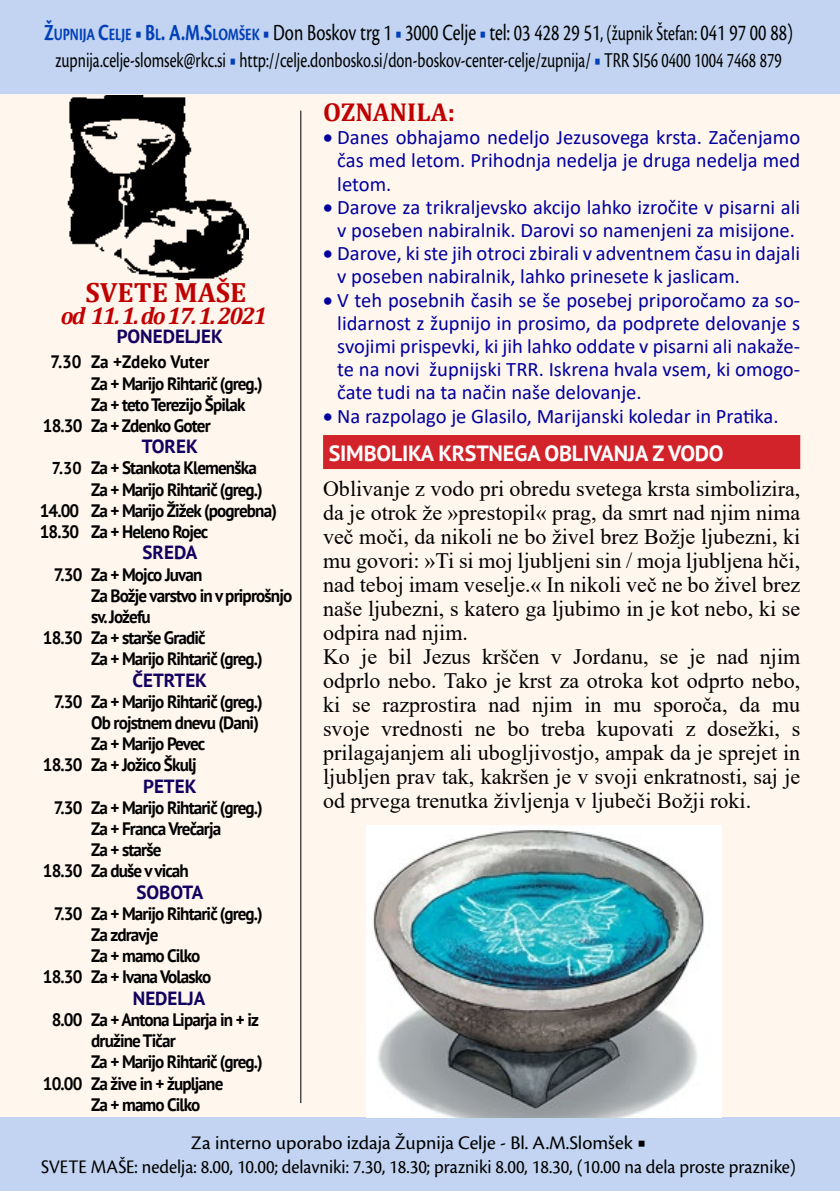
<style>
.page{position:relative;width:840px;height:1191px;background:#fff}
.page>*{position:absolute;margin:0;border:0;box-sizing:border-box;transform-origin:0 0}
.t1{font:700 28px "Cambria";color:#c00000}
.t2{font:700 26px "Cambria";color:#c00000}
.t3{font:24px "Cronos Pro";color:#000;scale:.75 1}
.t4{font:italic 700 24px "Cambria";letter-spacing:-.075em;color:#c00000}
.t5{font:22px/24px "Times New Roman";color:#000}
.t6{font:22px "Cronos Pro";color:#000;scale:.72 1}
.t7{font:700 22px "PT Sans";letter-spacing:-.01em;color:#fff}
.t8{font:20.6px/23.2px "Calibri";color:#00009f;text-align:justify}
.t9{font:20px/24px "Cronos Pro";color:#000;text-align:center}
.t10{font:700 19px "PT Sans";color:#120060}
.t11{font:700 18px "PT Sans";letter-spacing:-.05em;color:#000;scale:.95 1}
.t12{font:700 18px "PT Sans";color:#000;scale:.95 1}
.s1{font-weight:700;color:#0240b9}
.s2{font-weight:700;font-size:18px;color:#0240b9}
.s3{color:#0240b9}
.s4{font-size:22px}
.s5{font-size:17.2px}
</style>
<div class="page">
<div style="left:0;top:0;width:839px;height:1191px;background:#fff6ed"></div>
<div style="left:0;top:0;width:839px;height:93px;background:#c2d4f1"></div>
<div style="left:0;top:1118px;width:839px;height:73px;background:#c2d4f1"></div>
<hr style="left:300px;top:111px;width:1px;height:992px;background:#000">
<img style="left:67px;top:96px;width:181px;height:184px">
<div style="left:323px;top:435px;width:476px;height:34px;background:#d2232a"></div>
<img style="left:366px;top:825px;width:355px;height:293px">
<p class="t3" style="left:44px;top:19px;width:999px"><span class="s1">Ž</span><span class="s2">UPNIJA</span> <span class="s1">C</span><span class="s2">ELJE</span> <span class="s3">▪</span> <span class="s1">B</span><span class="s2">L</span><span class="s1">. A.M.S</span><span class="s2">LOMŠEK</span> <span class="s3">▪</span> Don Boskov trg 1 <span class="s3">▪</span> 3000 Celje <span class="s3">▪</span> tel: 03 428 29 51<span class="s4">, (župnik Štefan:</span> 041 97 00 88)</p>
<p class="t6" style="left:55px;top:47px;width:1009px">zupnija.celje-slomsek@rkc.si <span class="s3">▪</span> http://celje.donbosko.si/don-boskov-center-celje/zupnija/ <span class="s3">▪</span> TRR SI56 0400 1004 7468 879</p>
<p class="t1" style="left:86px;top:273px;width:162px">SVETE MAŠE</p>
<p class="t4" style="left:61px;top:299px;width:208px">od 11. 1. do 17. 1. 2021</p>
<p class="t10" style="left:117px;top:324px;width:107px">PONEDELJEK</p>
<p class="t12" style="left:50px;top:350px;width:169px">7.30 Za +Zdeko Vuter</p>
<p class="t11" style="left:91px;top:371px;width:182px">Za + Marijo Rihtarič (greg.)</p>
<p class="t11" style="left:91px;top:392px;width:164px">Za + teto Terezijo Špilak</p>
<p class="t11" style="left:43px;top:414px;width:178px">18.30 Za + Zdenko Goter</p>
<p class="t10" style="left:142px;top:434px;width:58px">TOREK</p>
<p class="t11" style="left:52px;top:456px;width:217px"><span class="s5">7.30</span> Za + Stankota Klemenška</p>
<p class="t11" style="left:91px;top:477px;width:182px">Za + Marijo Rihtarič (greg.)</p>
<p class="t11" style="left:40px;top:498px;width:251px">14.00 Za + Marijo Žižek (pogrebna)</p>
<p class="t11" style="left:40px;top:520px;width:179px">18.30 Za + Heleno Rojec</p>
<p class="t10" style="left:142px;top:540px;width:56px">SREDA</p>
<p class="t11" style="left:54px;top:562px;width:158px">7.30 Za + Mojco Juvan</p>
<p class="t11" style="left:91px;top:583px;width:213px">Za Božje varstvo in v priprošnjo</p>
<p class="t11" style="left:91px;top:604px;width:64px">sv. Jožefu</p>
<p class="t11" style="left:43px;top:626px;width:173px">18.30 Za + starše Gradič</p>
<p class="t11" style="left:91px;top:647px;width:182px">Za + Marijo Rihtarič (greg.)</p>
<p class="t10" style="left:132px;top:667px;width:76px">ČETRTEK</p>
<p class="t11" style="left:54px;top:689px;width:221px">7.30 Za + Marijo Rihtarič (greg.)</p>
<p class="t11" style="left:91px;top:710px;width:178px">Ob rojstnem dnevu (Dani)</p>
<p class="t11" style="left:91px;top:732px;width:122px">Za + Marijo Pevec</p>
<p class="t11" style="left:43px;top:753px;width:163px">18.30 Za + Jožico Škulj</p>
<p class="t10" style="left:143px;top:773px;width:55px">PETEK</p>
<p class="t11" style="left:54px;top:795px;width:221px">7.30 Za + Marijo Rihtarič (greg.)</p>
<p class="t11" style="left:91px;top:816px;width:138px">Za + Franca Vrečarja</p>
<p class="t11" style="left:91px;top:838px;width:75px">Za + starše</p>
<p class="t11" style="left:43px;top:859px;width:155px">18.30 Za duše v vicah</p>
<p class="t10" style="left:136px;top:879px;width:68px">SOBOTA</p>
<p class="t11" style="left:54px;top:901px;width:221px">7.30 Za + Marijo Rihtarič (greg.)</p>
<p class="t11" style="left:91px;top:922px;width:72px">Za zdravje</p>
<p class="t11" style="left:91px;top:944px;width:116px">Za + mamo Cilko</p>
<p class="t11" style="left:43px;top:965px;width:179px">18.30 Za + Ivana Volasko</p>
<p class="t10" style="left:133px;top:985px;width:74px">NEDELJA</p>
<p class="t11" style="left:52px;top:1007px;width:219px">8.00 Za + Antona Liparja in + iz</p>
<p class="t11" style="left:91px;top:1028px;width:90px">družine Tičar</p>
<p class="t11" style="left:91px;top:1050px;width:182px">Za + Marijo Rihtarič (greg.)</p>
<p class="t11" style="left:43px;top:1071px;width:191px">10.00 Za žive in + župljane</p>
<p class="t11" style="left:91px;top:1092px;width:116px">Za + mamo Cilko</p>
<p class="t2" style="left:323px;top:94px;width:133px">OZNANILA:</p>
<p class="t8" style="left:337px;top:125px;width:464px;text-indent:-14px">• Danes obhajamo nedeljo Jezusovega krsta. Začenjamo čas med letom. Prihodnja nedelja je druga nedelja med letom.</p>
<p class="t8" style="left:323px;top:195px;width:478px;text-align:center">• Darove za trikraljevsko akcijo lahko izročite v pisarni ali v poseben nabiralnik. Darovi so namenjeni za misijone.</p>
<p class="t8" style="left:337px;top:241px;width:464px;text-indent:-14px">• Darove, ki ste jih otroci zbirali v adventnem času in dajali v poseben nabiralnik, lahko prinesete k jaslicam.</p>
<p class="t8" style="left:337px;top:287px;width:464px;text-indent:-14px">• V teh posebnih časih se še posebej priporočamo za so&shy;lidarnost z župnijo in prosimo, da podprete delovanje s svojimi prispevki, ki jih lahko oddate v pisarni ali nakaže&shy;te na novi župnijski TRR. Iskrena hvala vsem, ki omogo&shy;čate tudi na ta način naše delovanje.</p>
<p class="t8" style="left:323px;top:403px;width:457px">• Na razpolago je Glasilo, Marijanski koledar in Pratika.</p>
<p class="t7" style="left:328px;top:438px;width:396px">SIMBOLIKA KRSTNEGA OBLIVANJA Z VODO</p>
<p class="t5" style="left:323px;top:476px;width:478px">Oblivanje z vodo pri obredu svetega krsta simbolizira, da je otrok že »prestopil« prag, da smrt nad njim nima več moči, da nikoli ne bo živel brez Božje ljubezni, ki mu govori: »Ti si moj ljubljeni sin / moja ljubljena hči, nad teboj imam veselje.« In nikoli več ne bo živel brez naše ljubezni, s katero ga ljubimo in je kot nebo, ki se odpira nad njim.<br>Ko je bil Jezus krščen v Jordanu, se je nad njim odprlo nebo. Tako je krst za otroka kot odprto nebo, ki se razprostira nad njim in mu sporoča, da mu svoje vrednosti ne bo treba kupovati z dosežki, s prilagajanjem ali ubogljivostjo, ampak da je sprejet in ljubljen prav tak, kakršen je v svoji enkratnosti, saj je od prvega trenutka življenja v ljubeči Božji roki.</p>
<p class="t9" style="left:41px;top:1130px;width:756px">Za interno uporabo izdaja Župnija Celje - Bl. A.M.Slomšek ▪<br>SVETE MAŠE: nedelja: 8.00, 10.00; delavniki: 7.30, 18.30; prazniki 8.00, 18.30, (10.00 na dela proste praznike)</p>
</div>
